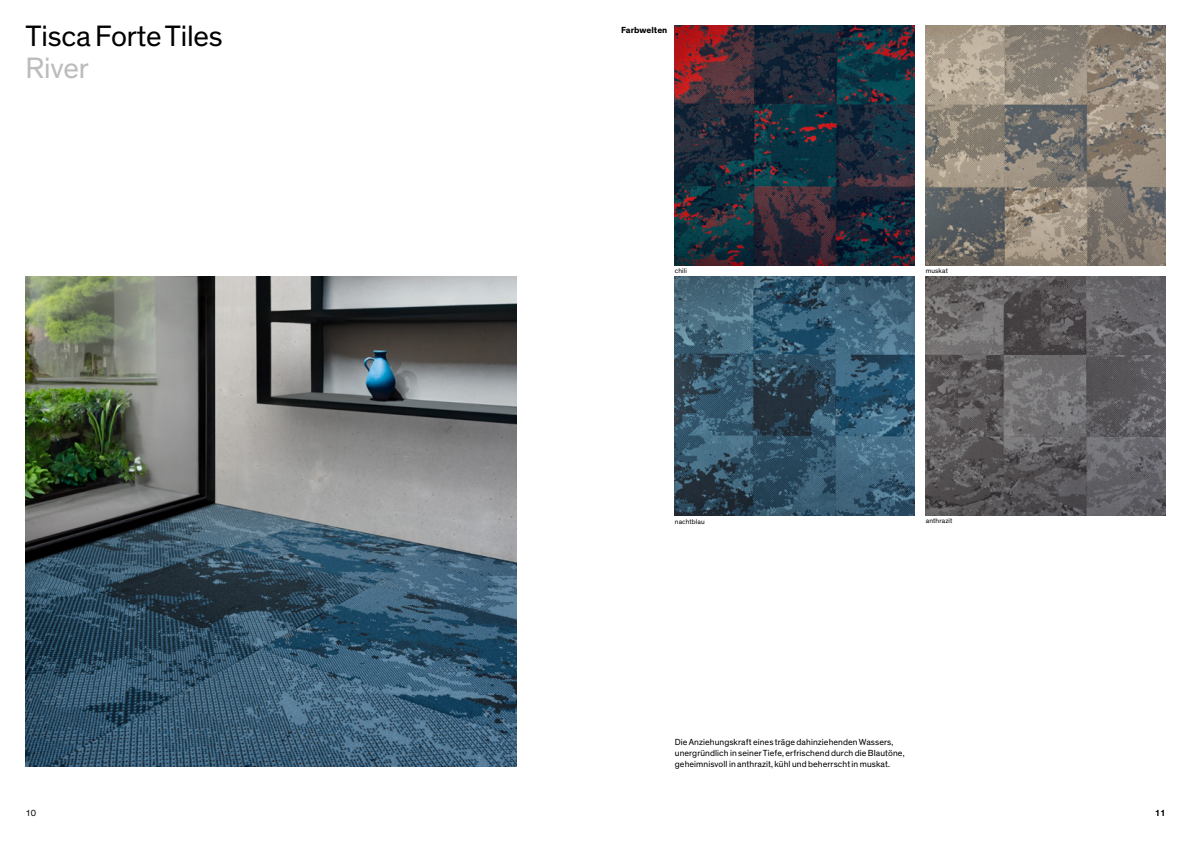
<style>
.page{position:relative;width:1191px;height:842px;background:#fff}
.page>*{position:absolute;margin:0;border:0;box-sizing:border-box;transform-origin:0 0}
.t1{font:30px "Theinhardt";letter-spacing:-.005em;color:#000}
.t2{font:30px "Theinhardt";letter-spacing:-.005em;color:#bcbcbc}
.t3{font:9px/11px "Theinhardt";letter-spacing:.01em;color:#000}
.t4{font:700 9px "Theinhardt";color:#000}
.t5{font:7px "Theinhardt";letter-spacing:.015em;color:#000}
</style>
<div class="page">
<img style="left:26px;top:276px;width:490px;height:491px">
<img style="left:926px;top:26px;width:239px;height:239px">
<img style="left:675px;top:26px;width:239px;height:239px">
<img style="left:926px;top:276px;width:239px;height:240px">
<img style="left:675px;top:276px;width:239px;height:240px">
<h1 class="t1" style="left:26px;top:18px;width:199px">Tisca Forte Tiles</h1>
<h1 class="t2" style="left:26px;top:50px;width:65px">River</h1>
<p class="t4" style="left:621px;top:24px;width:48px">Farbwelten</p>
<p class="t5" style="left:675px;top:266px;width:14px">chili</p>
<p class="t5" style="left:926px;top:266px;width:24px">muskat</p>
<p class="t5" style="left:675px;top:517px;width:31px">nachtblau</p>
<p class="t5" style="left:926px;top:517px;width:28px">anthrazit</p>
<p class="t3" style="left:675px;top:736px;width:231px">Die Anziehungskraft eines träge dahinziehenden Wassers, unergründlich in seiner Tiefe, erfrischend durch die Blautöne, geheimnisvoll in anthrazit, kühl und beherrscht in muskat.</p>
<p class="t3" style="left:26px;top:808px;width:12px">10</p>
<p class="t3" style="left:1154px;top:808px;width:12px">11</p>
</div>
